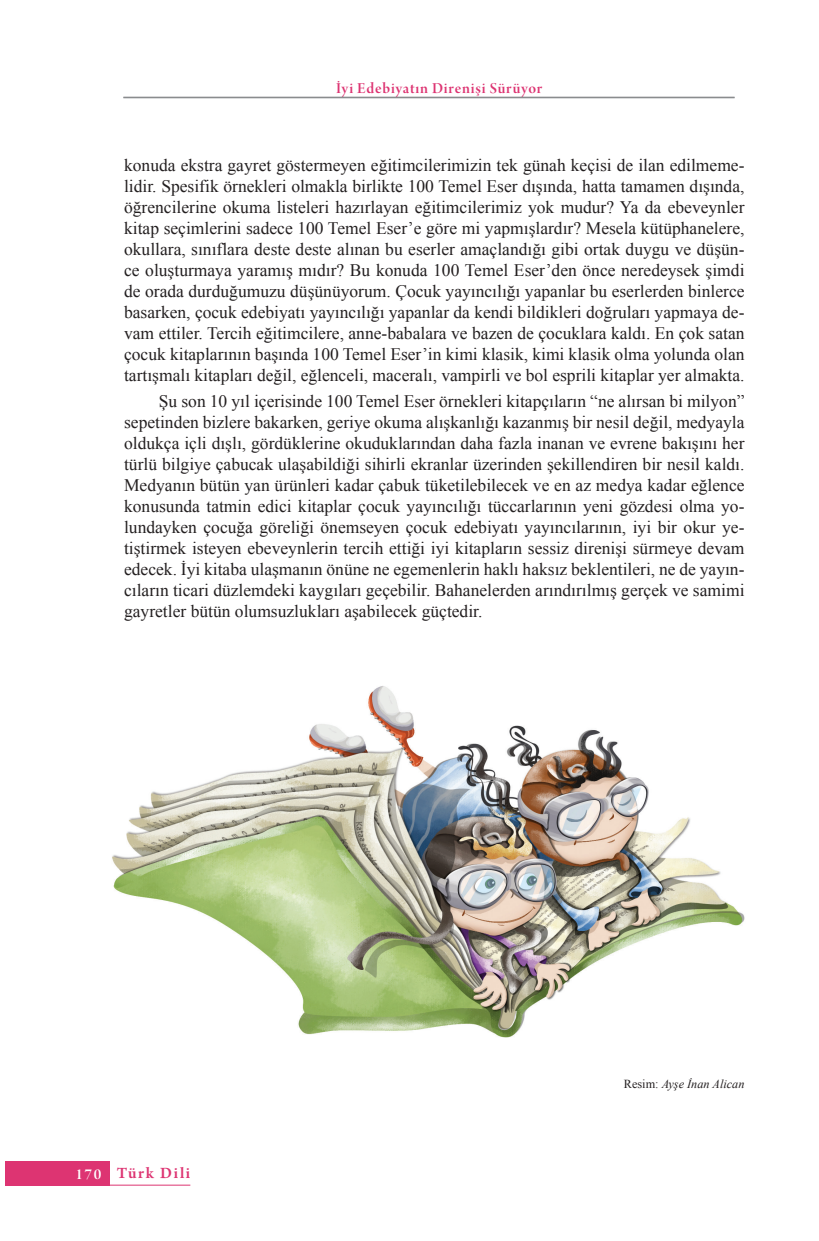
<style>
.page{position:relative;width:819px;height:1241px;background:#fff}
.page>*{position:absolute;margin:0;border:0;box-sizing:border-box;transform-origin:0 0}
.t1{font:17.5px/21px "Times New Roman";color:#231f20;text-align:justify}
.t2{font:600 16.62px "Arno Pro";letter-spacing:.1em;color:#dd3472}
.t3{font:16.1px "Arno Pro Smbd Display";letter-spacing:.045em;color:#dd3472}
.t4{font:italic 12.25px "Times New Roman";color:#231f20}
.s1{font-family:"Arno Pro Smbd Display";font-weight:400;font-size:16.1px;color:#fff}
.s2{font-style:normal}
</style>
<div class="page">
<hr style="left:123px;top:97px;width:611px;height:1px;background:#808285">
<div style="left:5px;top:1160px;width:104px;height:25px;background:#dd3472"></div>
<hr style="left:109px;top:1184px;width:81px;height:1px;background:#dd3472">
<img style="left:112px;top:686px;width:633px;height:352px">
<p class="t3" style="left:336px;top:79px;width:208px">İyi Edebiyatın Direnişi Sürüyor</p>
<p class="t1" style="left:124px;top:154px;width:622px">konuda ekstra gayret göstermeyen eğitimcilerimizin tek günah keçisi de ilan edilmeme&shy;lidir. Spesifik örnekleri olmakla birlikte 100 Temel Eser dışında, hatta tamamen dışında, öğrencilerine okuma listeleri hazırlayan eğitimcilerimiz yok mudur? Ya da ebeveynler kitap seçimlerini sadece 100 Temel Eser’e göre mi yapmışlardır? Mesela kütüphanelere, okullara, sınıflara deste deste alınan bu eserler amaçlandığı gibi ortak duygu ve düşün&shy;ce oluşturmaya yaramış mıdır? Bu konuda 100 Temel Eser’den önce neredeysek şimdi de orada durduğumuzu düşünüyorum. Çocuk yayıncılığı yapanlar bu eserlerden binlerce basarken, çocuk edebiyatı yayıncılığı yapanlar da kendi bildikleri doğruları yapmaya de&shy;vam ettiler. Tercih eğitimcilere, anne-babalara ve bazen de çocuklara kaldı. En çok satan çocuk kitaplarının başında 100 Temel Eser’in kimi klasik, kimi klasik olma yolunda olan tartışmalı kitapları değil, eğlenceli, maceralı, vampirli ve bol esprili kitaplar yer almakta.</p>
<p class="t1" style="left:124px;top:390px;width:622px;text-indent:35px">Şu son 10 yıl içerisinde 100 Temel Eser örnekleri kitapçıların “ne alırsan bi milyon” sepetinden bizlere bakarken, geriye okuma alışkanlığı kazanmış bir nesil değil, medyayla oldukça içli dışlı, gördüklerine okuduklarından daha fazla inanan ve evrene bakışını her türlü bilgiye çabucak ulaşabildiği sihirli ekranlar üzerinden şekillendiren bir nesil kaldı.<br>Medyanın bütün yan ürünleri kadar çabuk tüketilebilecek ve en az medya kadar eğlence konusunda tatmin edici kitaplar çocuk yayıncılığı tüccarlarının yeni gözdesi olma yo&shy;lundayken çocuğa göreliği önemseyen çocuk edebiyatı yayıncılarının, iyi bir okur ye&shy;tiştirmek isteyen ebeveynlerin tercih ettiği iyi kitapların sessiz direnişi sürmeye devam edecek. İyi kitaba ulaşmanın önüne ne egemenlerin haklı haksız beklentileri, ne de yayın&shy;cıların ticari düzlemdeki kaygıları geçebilir. Bahanelerden arındırılmış gerçek ve samimi gayretler bütün olumsuzlukları aşabilecek güçtedir.</p>
<p class="t2" style="left:75px;top:1163px;width:116px"><span class="s1">170</span> Türk Dili</p>
<p class="t4" style="left:624px;top:1075px;width:122px"><span class="s2">Resim:</span> Ayşe İnan Alican</p>
</div>
